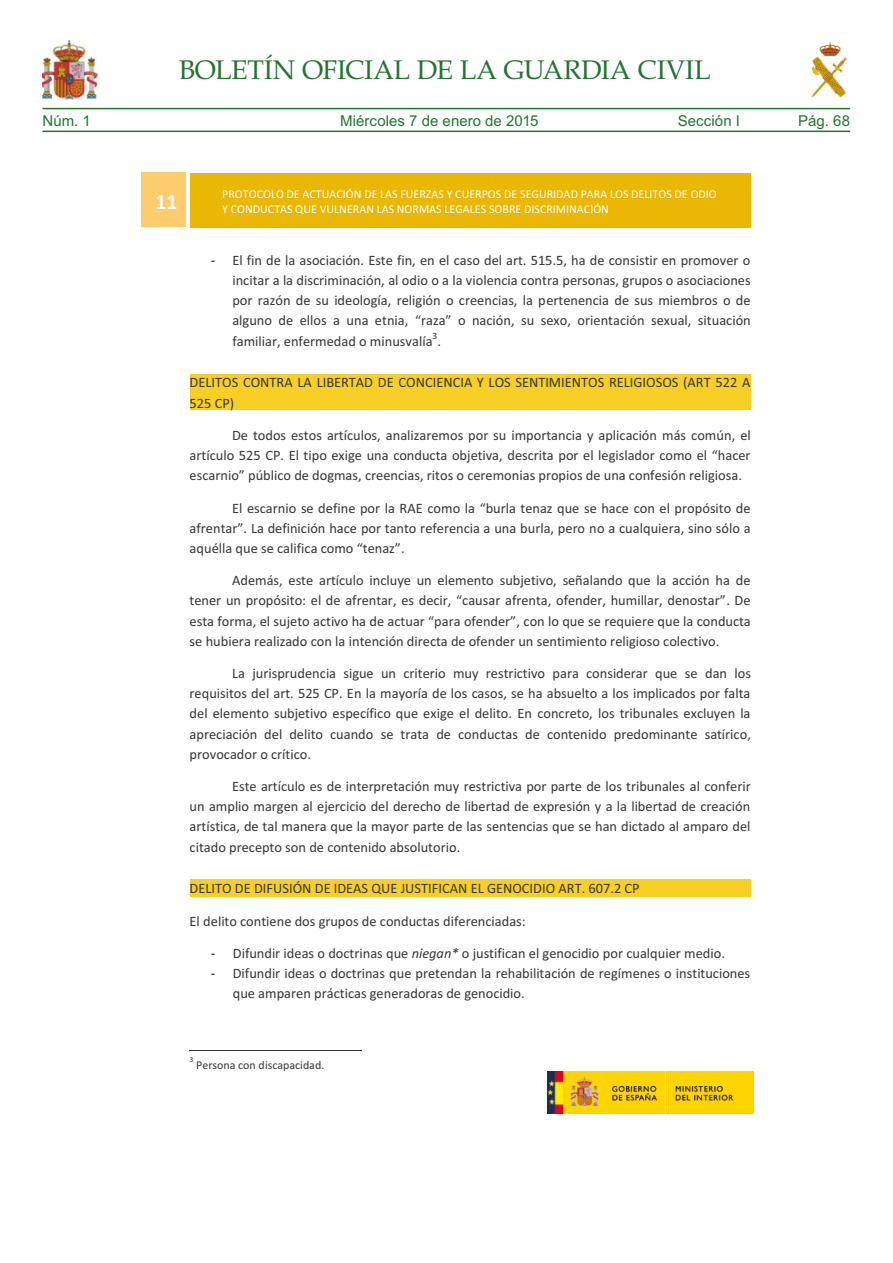
<style>
.page{position:relative;width:893px;height:1263px;background:#fff}
.page>*{position:absolute;margin:0;border:0;box-sizing:border-box;transform-origin:0 0}
.t1{font:27px "Book Antiqua";letter-spacing:-.01em;color:#21752f}
.t2{font:700 21.6px "Calibri";color:#fff}
.t3{font:15px "Arial";color:#21752f}
.t4{font:14.4px/20.2px "Calibri";color:#373535;text-align:justify}
.t5{font:12px/14.5px "Calibri";color:#fff}
.t6{font:12px "Calibri";color:#373535}
.t7{font:9.6px "Calibri";color:#373535}
.t8{font:7.8px "Calibri";color:#373535}
.s1{font-family:"Arial Narrow"}
.s2{font-style:italic}
</style>
<div class="page">
<img style="left:43px;top:41px;width:55px;height:59px">
<img style="left:811px;top:43px;width:37px;height:55px">
<hr style="left:43px;top:108px;width:807px;height:1px;background:#21752f">
<hr style="left:43px;top:131px;width:807px;height:1px;background:#21752f">
<div style="left:190px;top:173px;width:560px;height:55px;background:#eab704"></div>
<div style="left:142px;top:172px;width:44px;height:55px;background:#fdcc6d"></div>
<img style="left:547px;top:1071px;width:206px;height:42px">
<div style="left:190px;top:375px;width:561px;height:35px;background:#f7cf25"></div>
<div style="left:190px;top:879px;width:561px;height:18px;background:#f7cf25"></div>
<hr style="left:190px;top:1050px;width:172px;height:1px;background:#373535">
<h1 class="t1" style="left:179px;top:54px;width:533px">BOLETÍN OFICIAL DE LA GUARDIA CIVIL</h1>
<p class="t3" style="left:43px;top:116px;width:50px">Núm. 1</p>
<p class="t3" style="left:340px;top:116px;width:200px">Miércoles 7 de enero de 2015</p>
<p class="t3" style="left:678px;top:116px;width:64px">Sección I</p>
<p class="t3" style="left:798px;top:116px;width:53px">Pág. 68</p>
<h2 class="t2" style="left:156px;top:194px;width:23px">11</h2>
<p class="t5" style="left:222px;top:188px;width:496px">PROTOCOLO DE ACTUACIÓN DE LAS FUERZAS Y CUERPOS DE SEGURIDAD PARA LOS DELITOS DE ODIO<br>Y CONDUCTAS QUE VULNERAN LAS NORMAS LEGALES SOBRE DISCRIMINACIÓN</p>
<p class="t4" style="left:232px;top:251px;width:520px;text-indent:-21px"><span class="s1">-</span> El fin de la asociación. Este fin, en el caso del art. 515.5, ha de consistir en promover o incitar a la discriminación, al odio o a la violencia contra personas, grupos o asociaciones por razón de su ideología, religión o creencias, la pertenencia de sus miembros o de alguno de ellos a una etnia, “raza” o nación, su sexo, orientación sexual, situación familiar, enfermedad o minusvalía .</p>
<p class="t7" style="left:432px;top:333px;width:6px">3</p>
<p class="t4" style="left:190px;top:374px;width:562px">DELITOS CONTRA LA LIBERTAD DE CONCIENCIA Y LOS SENTIMIENTOS RELIGIOSOS (ART 522 A<br>525 CP)</p>
<p class="t4" style="left:190px;top:426px;width:563px;text-indent:42px">De todos estos artículos, analizaremos por su importancia y aplicación más común, el artículo 525 CP. El tipo exige una conducta objetiva, descrita por el legislador como el “hacer escarnio” público de dogmas, creencias, ritos o ceremonias propios de una confesión religiosa.</p>
<p class="t4" style="left:190px;top:499px;width:562px;text-indent:42px">El escarnio se define por la RAE como la “burla tenaz que se hace con el propósito de afrentar”. La definición hace por tanto referencia a una burla, pero no a cualquiera, sino sólo a aquélla que se califica como “tenaz”.</p>
<p class="t4" style="left:190px;top:571px;width:563px;text-indent:42px">Además, este artículo incluye un elemento subjetivo, señalando que la acción ha de tener un propósito: el de afrentar, es decir, “causar afrenta, ofender, humillar, denostar”. De esta forma, el sujeto activo ha de actuar “para ofender”, con lo que se requiere que la conducta se hubiera realizado con la intención directa de ofender un sentimiento religioso colectivo.</p>
<p class="t4" style="left:190px;top:664px;width:563px;text-indent:42px">La jurisprudencia sigue un criterio muy restrictivo para considerar que se dan los requisitos del art. 525 CP. En la mayoría de los casos, se ha absuelto a los implicados por falta del elemento subjetivo específico que exige el delito. En concreto, los tribunales excluyen la apreciación del delito cuando se trata de conductas de contenido predominante satírico, provocador o crítico.</p>
<p class="t4" style="left:190px;top:777px;width:562px;text-indent:42px">Este artículo es de interpretación muy restrictiva por parte de los tribunales al conferir un amplio margen al ejercicio del derecho de libertad de expresión y a la libertad de creación artística, de tal manera que la mayor parte de las sentencias que se han dictado al amparo del citado precepto son de contenido absolutorio.</p>
<p class="t4" style="left:190px;top:880px;width:452px">DELITO DE DIFUSIÓN DE IDEAS QUE JUSTIFICAN EL GENOCIDIO ART. 607.2 CP</p>
<p class="t4" style="left:190px;top:912px;width:338px">El delito contiene dos grupos de conductas diferenciadas:</p>
<p class="t4" style="left:211px;top:944px;width:515px"><span class="s1">-</span> Difundir ideas o doctrinas que <span class="s2">niegan*</span> o justifican el genocidio por cualquier medio.</p>
<p class="t4" style="left:233px;top:964px;width:519px;text-indent:-22px"><span class="s1">-</span> Difundir ideas o doctrinas que pretendan la rehabilitación de regímenes o instituciones que amparen prácticas generadoras de genocidio.</p>
<p class="t8" style="left:190px;top:1057px;width:5px">3</p>
<p class="t6" style="left:196px;top:1060px;width:130px">Persona con discapacidad.</p>
</div>
